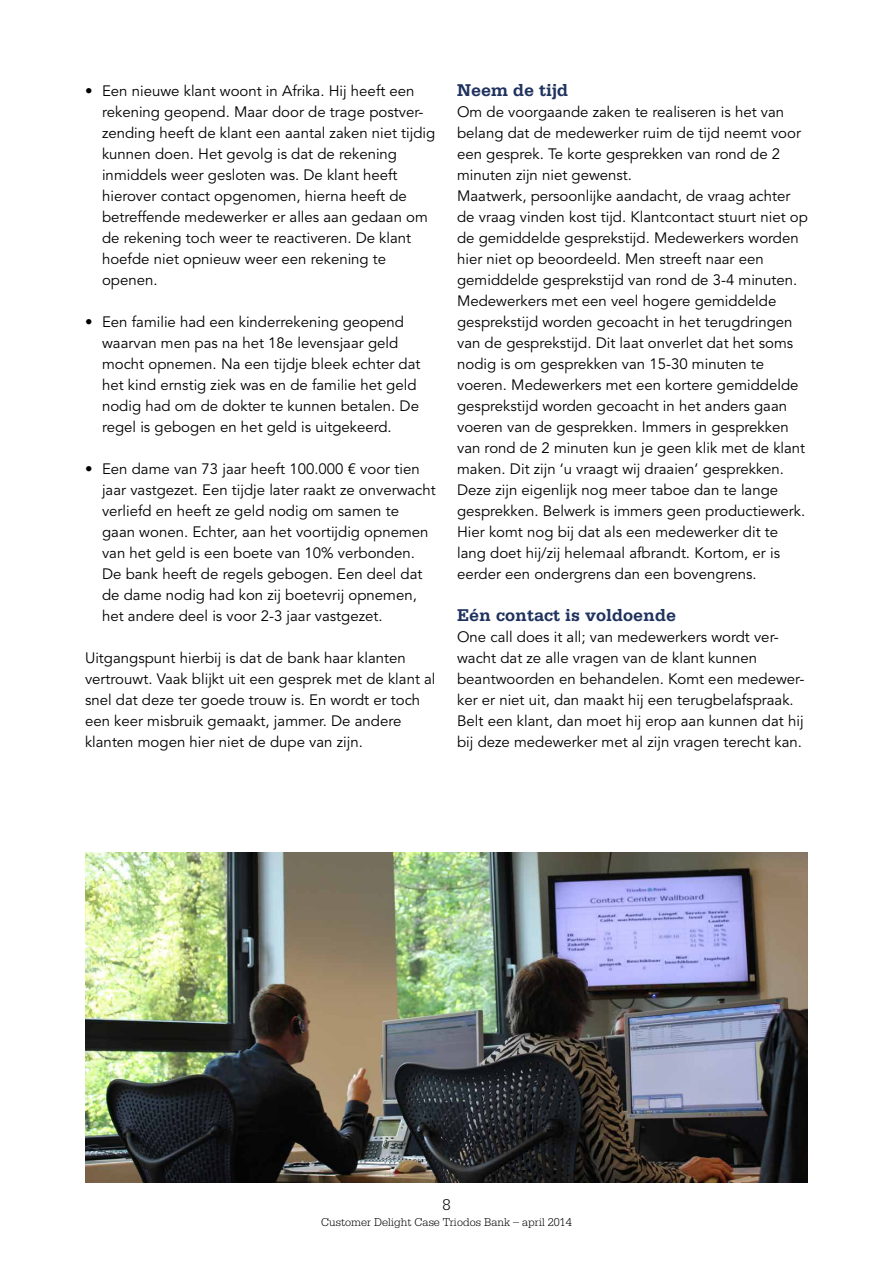
<style>
.page{position:relative;width:893px;height:1263px;background:#fff}
.page>*{position:absolute;margin:0;border:0;box-sizing:border-box;transform-origin:0 0}
.t1{font:700 18px "Serifa Std";color:#20335f}
.t2{font:300 16.5px "Serifa Std";color:#000}
.t3{font:15px/21px "Avenir LT Std";color:#000}
.t4{font:300 12px "Serifa Std";color:#000}
</style>
<div class="page">
<img style="left:85px;top:853px;width:723px;height:329px">
<p class="t3" style="left:102px;top:81px;width:335px;text-indent:-17px">• Een nieuwe klant woont in Afrika. Hij heeft een rekening geopend. Maar door de trage postver&shy;zending heeft de klant een aantal zaken niet tijdig kunnen doen. Het gevolg is dat de rekening inmiddels weer gesloten was. De klant heeft hierover contact opgenomen, hierna heeft de betreffende medewerker er alles aan gedaan om de rekening toch weer te reactiveren. De klant hoefde niet opnieuw weer een rekening te openen.</p>
<p class="t3" style="left:102px;top:312px;width:320px;text-indent:-17px">• Een familie had een kinderrekening geopend waarvan men pas na het 18e levensjaar geld mocht opnemen. Na een tijdje bleek echter dat het kind ernstig ziek was en de familie het geld nodig had om de dokter te kunnen betalen. De regel is gebogen en het geld is uitgekeerd.</p>
<p class="t3" style="left:102px;top:459px;width:335px;text-indent:-17px">• Een dame van 73 jaar heeft 100.000 € voor tien jaar vastgezet. Een tijdje later raakt ze onverwacht verliefd en heeft ze geld nodig om samen te gaan wonen. Echter, aan het voortijdig opnemen van het geld is een boete van 10% verbonden.<br>De bank heeft de regels gebogen. Een deel dat de dame nodig had kon zij boetevrij opnemen, het andere deel is voor 2-3 jaar vastgezet.</p>
<p class="t3" style="left:85px;top:648px;width:352px">Uitgangspunt hierbij is dat de bank haar klanten vertrouwt. Vaak blijkt uit een gesprek met de klant al snel dat deze ter goede trouw is. En wordt er toch een keer misbruik gemaakt, jammer. De andere klanten mogen hier niet de dupe van zijn.</p>
<p class="t1" style="left:457px;top:80px;width:113px">Neem de tijd</p>
<p class="t3" style="left:457px;top:102px;width:352px">Om de voorgaande zaken te realiseren is het van belang dat de medewerker ruim de tijd neemt voor een gesprek. Te korte gesprekken van rond de 2 minuten zijn niet gewenst.<br>Maatwerk, persoonlijke aandacht, de vraag achter de vraag vinden kost tijd. Klantcontact stuurt niet op de gemiddelde gesprekstijd. Medewerkers worden hier niet op beoordeeld. Men streeft naar een gemiddelde gesprekstijd van rond de 3-4 minuten.<br>Medewerkers met een veel hogere gemiddelde gesprekstijd worden gecoacht in het terugdringen van de gesprekstijd. Dit laat onverlet dat het soms nodig is om gesprekken van 15-30 minuten te voeren. Medewerkers met een kortere gemiddelde gesprekstijd worden gecoacht in het anders gaan voeren van de gesprekken. Immers in gesprekken van rond de 2 minuten kun je geen klik met de klant maken. Dit zijn ‘u vraagt wij draaien’ gesprekken.<br>Deze zijn eigenlijk nog meer taboe dan te lange gesprekken. Belwerk is immers geen productiewerk.<br>Hier komt nog bij dat als een medewerker dit te lang doet hij/zij helemaal afbrandt. Kortom, er is eerder een ondergrens dan een bovengrens.</p>
<p class="t1" style="left:457px;top:605px;width:221px">Eén contact is voldoende</p>
<p class="t3" style="left:457px;top:627px;width:349px">One call does it all; van medewerkers wordt ver&shy;wacht dat ze alle vragen van de klant kunnen beantwoorden en behandelen. Komt een medewer&shy;ker er niet uit, dan maakt hij een terugbelafspraak.<br>Belt een klant, dan moet hij erop aan kunnen dat hij bij deze medewerker met al zijn vragen terecht kan.</p>
<p class="t2" style="left:442px;top:1195px;width:10px">8</p>
<p class="t4" style="left:321px;top:1215px;width:252px">Customer Delight Case Triodos Bank – april 2014</p>
</div>
